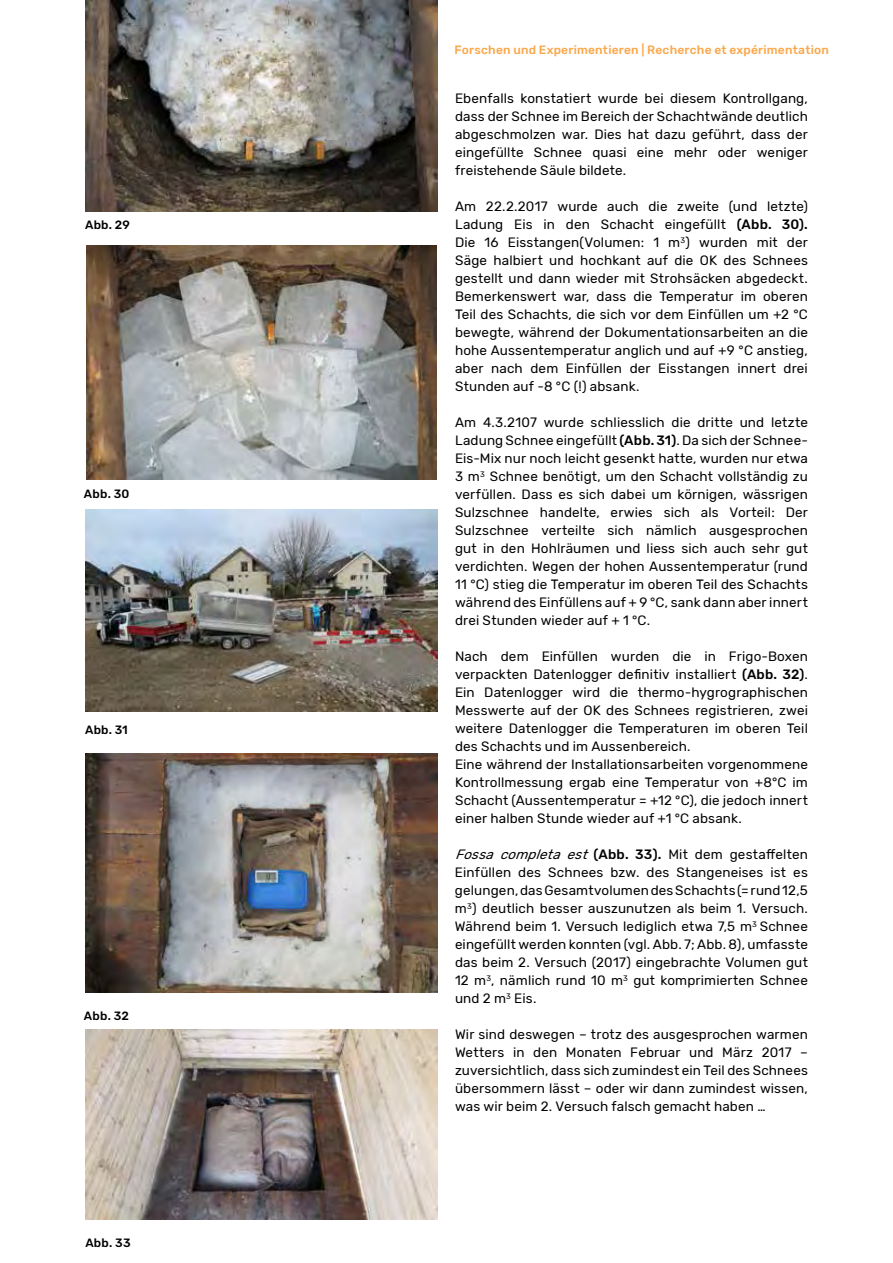
<style>
.page{position:relative;width:893px;height:1263px;background:#fff}
.page>*{position:absolute;margin:0;border:0;box-sizing:border-box;transform-origin:0 0}
.t1{font:13.5px/18px "Rubik";letter-spacing:.01em;color:#000;text-align:justify}
.t2{font:500 12px "Rubik";letter-spacing:.015em;color:#faa74a}
.t3{font:500 12px "Rubik";letter-spacing:.02em;color:#000}
.s1{font-weight:500}
.s2{font-style:italic}
</style>
<div class="page">
<img style="left:85px;top:1px;width:353px;height:210px">
<img style="left:86px;top:245px;width:351px;height:234px">
<img style="left:85px;top:509px;width:353px;height:202px">
<img style="left:85px;top:753px;width:353px;height:239px">
<img style="left:85px;top:1030px;width:353px;height:189px">
<p class="t3" style="left:85px;top:218px;width:46px">Abb. 29</p>
<p class="t3" style="left:84px;top:486px;width:47px">Abb. 30</p>
<p class="t3" style="left:85px;top:723px;width:44px">Abb. 31</p>
<p class="t3" style="left:84px;top:1008px;width:46px">Abb. 32</p>
<p class="t3" style="left:85px;top:1236px;width:47px">Abb. 33</p>
<p class="t2" style="left:454px;top:43px;width:376px">Forschen und Experimentieren | Recherche et expérimentation</p>
<p class="t1" style="left:455px;top:90px;width:354px">Ebenfalls konstatiert wurde bei diesem Kontrollgang, dass der Schnee im Bereich der Schachtwände deutlich abgeschmolzen war. Dies hat dazu geführt, dass der eingefüllte Schnee quasi eine mehr oder weniger freistehende Säule bildete.</p>
<p class="t1" style="left:455px;top:198px;width:354px">Am 22.2.2017 wurde auch die zweite (und letzte)<br>Ladung Eis in den Schacht eingefüllt <span class="s1">(Abb. 30).<br></span>Die 16 Eisstangen(Volumen: 1 m<sup>3</sup>) wurden mit der Säge halbiert und hochkant auf die OK des Schnees gestellt und dann wieder mit Strohsäcken abgedeckt.<br>Bemerkenswert war, dass die Temperatur im oberen Teil des Schachts, die sich vor dem Einfüllen um +2 °C bewegte, während der Dokumentationsarbeiten an die hohe Aussentemperatur anglich und auf +9 °C anstieg, aber nach dem Einfüllen der Eisstangen innert drei Stunden auf -8 °C (!) absank.</p>
<p class="t1" style="left:455px;top:414px;width:354px">Am 4.3.2107 wurde schliesslich die dritte und letzte Ladung Schnee eingefüllt <span class="s1">(Abb. 31)</span>. Da sich der Schnee-Eis-Mix nur noch leicht gesenkt hatte, wurden nur etwa 3 m<sup>3</sup> Schnee benötigt, um den Schacht vollständig zu verfüllen. Dass es sich dabei um körnigen, wässrigen Sulzschnee handelte, erwies sich als Vorteil: Der Sulzschnee verteilte sich nämlich ausgesprochen gut in den Hohlräumen und liess sich auch sehr gut verdichten. Wegen der hohen Aussentemperatur (rund 11 °C) stieg die Temperatur im oberen Teil des Schachts während des Einfüllens auf + 9 °C, sank dann aber innert drei Stunden wieder auf + 1 °C.</p>
<p class="t1" style="left:455px;top:648px;width:354px;text-align:left">Nach dem Einfüllen wurden die in Frigo-Boxen verpackten Datenlogger definitiv installiert <span class="s1">(Abb. 32)</span>.<br>Ein Datenlogger wird die thermo-hygrographischen Messwerte auf der OK des Schnees registrieren, zwei weitere Datenlogger die Temperaturen im oberen Teil des Schachts und im Aussenbereich.<br>Eine während der Installationsarbeiten vorgenommene Kontrollmessung ergab eine Temperatur von +8°C im Schacht (Aussentemperatur = +12 °C), die jedoch innert einer halben Stunde wieder auf +1 °C absank.</p>
<p class="t1" style="left:455px;top:846px;width:354px"><span class="s2">Fossa completa est</span> <span class="s1">(Abb. 33).</span> Mit dem gestaffelten Einfüllen des Schnees bzw. des Stangeneises ist es gelungen, das Gesamtvolumen des Schachts (= rund 12,5 m<sup>3</sup>) deutlich besser auszunutzen als beim 1. Versuch.<br>Während beim 1. Versuch lediglich etwa 7,5 m<sup>3</sup> Schnee eingefüllt werden konnten (vgl. Abb. 7; Abb. 8), umfasste das beim 2. Versuch (2017) eingebrachte Volumen gut 12 m<sup>3</sup>, nämlich rund 10 m<sup>3</sup> gut komprimierten Schnee und 2 m<sup>3</sup> Eis.</p>
<p class="t1" style="left:455px;top:1026px;width:354px">Wir sind deswegen – trotz des ausgesprochen warmen Wetters in den Monaten Februar und März 2017 – zuversichtlich, dass sich zumindest ein Teil des Schnees übersommern lässt – oder wir dann zumindest wissen, was wir beim 2. Versuch falsch gemacht haben …</p>
</div>
